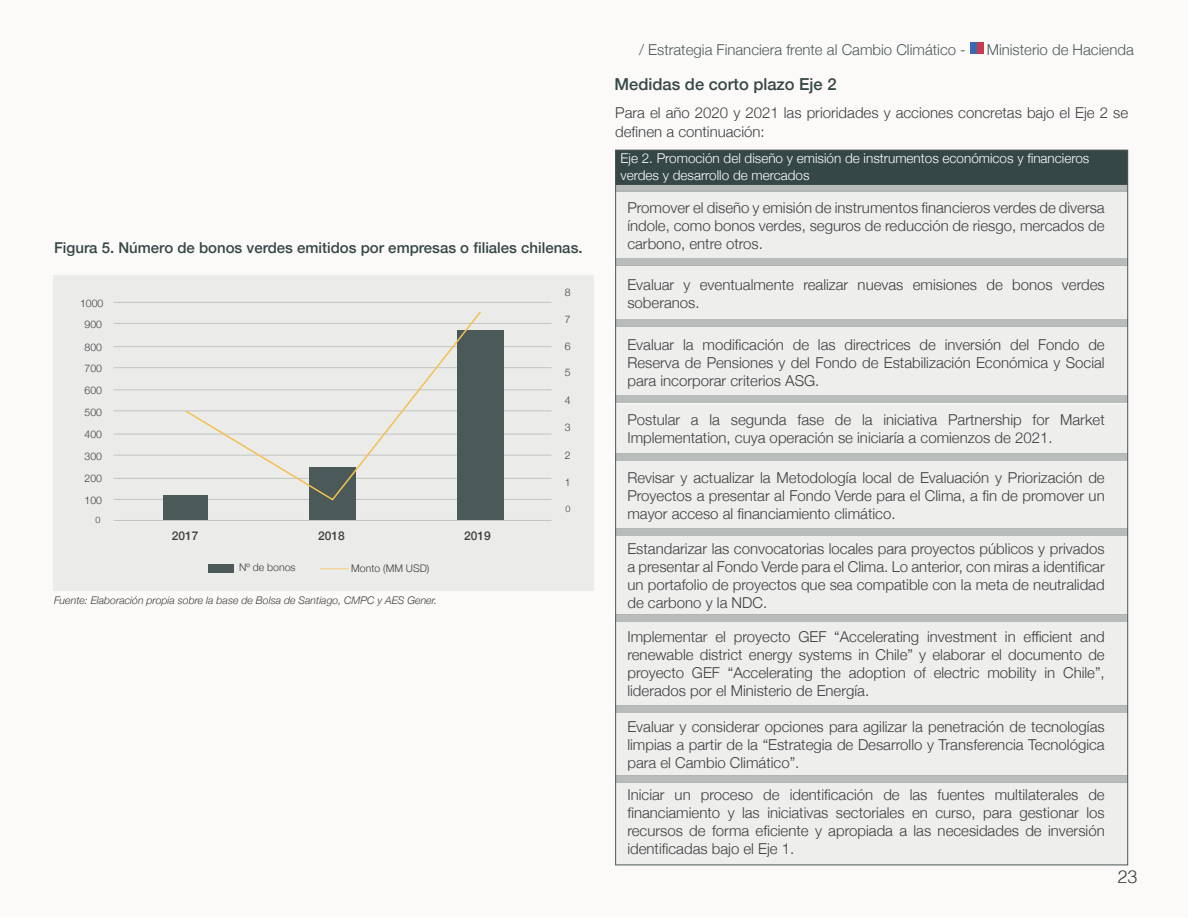
<style>
.page{position:relative;width:1188px;height:918px;background:#fff}
.page>*{position:absolute;margin:0;border:0;box-sizing:border-box;transform-origin:0 0}
.t1{font:300 18px "Helvetica";color:#3e3e3f}
.t2{font:500 16.5px "Helvetica Neue";color:#354746}
.t3{font:300 15px/18px "Helvetica Neue";color:#3e3e3f;text-align:justify}
.t4{font:300 15px "Helvetica Neue";color:#4b5a59}
.t5{font:500 15px "Helvetica Neue";color:#354746}
.t6{font:300 13.5px/16.2px "Helvetica Neue";color:#fff}
.t7{font:500 12px "Helvetica Neue";color:#3e3e3f}
.t8{font:italic 300 10.5px "Helvetica Neue";color:#3e3e3f}
.t9{font:300 10.5px/21px "Helvetica Neue";color:#3e3e3f;text-align:center}
.t10{font:300 9px "Helvetica Neue";color:#3e3e3f}
</style>
<div class="page">
<hr style="left:1187px;top:1px;width:1px;height:916px;background:#ded6c8">
<div style="left:1px;top:1px;width:1186px;height:916px;background:#fbfaf9"></div>
<div style="left:977px;top:43px;width:6px;height:11px;background:#c83b4c"></div>
<div style="left:971px;top:43px;width:6px;height:11px;background:#3768b1"></div>
<div style="left:53px;top:275px;width:541px;height:316px;background:#ebebea"></div>
<hr style="left:114px;top:302px;width:438px;height:1px;background:#989b9c">
<hr style="left:114px;top:346px;width:438px;height:1px;background:#989b9c">
<hr style="left:114px;top:390px;width:438px;height:1px;background:#989b9c">
<hr style="left:114px;top:434px;width:438px;height:1px;background:#989b9c">
<hr style="left:114px;top:478px;width:438px;height:1px;background:#989b9c">
<hr style="left:114px;top:323px;width:438px;height:1px;background:#989b9c">
<hr style="left:114px;top:367px;width:438px;height:1px;background:#989b9c">
<hr style="left:114px;top:411px;width:438px;height:1px;background:#989b9c">
<hr style="left:114px;top:455px;width:438px;height:1px;background:#989b9c">
<hr style="left:114px;top:499px;width:438px;height:1px;background:#989b9c">
<hr style="left:114px;top:520px;width:438px;height:1px;background:#989b9c">
<div style="left:163px;top:495px;width:45px;height:25px;background:#4b5a59"></div>
<div style="left:309px;top:467px;width:47px;height:52px;background:#4b5a59"></div>
<div style="left:457px;top:330px;width:47px;height:189px;background:#4b5a59"></div>
<svg style="left:184px;top:311px;width:299px;height:190px"></svg>
<div style="left:209px;top:564px;width:25px;height:9px;background:#4b5a59"></div>
<svg style="left:320px;top:568px;width:29px;height:1px"></svg>
<div style="left:615px;top:150px;width:513px;height:34px;background:#354746"></div>
<div style="left:615px;top:184px;width:513px;height:8px;background:#b8bdbc"></div>
<div style="left:615px;top:258px;width:513px;height:7px;background:#b8bdbc"></div>
<div style="left:615px;top:319px;width:513px;height:8px;background:#b8bdbc"></div>
<div style="left:615px;top:395px;width:513px;height:8px;background:#b8bdbc"></div>
<div style="left:615px;top:453px;width:513px;height:8px;background:#b8bdbc"></div>
<div style="left:615px;top:528px;width:513px;height:8px;background:#b8bdbc"></div>
<div style="left:615px;top:614px;width:513px;height:8px;background:#b8bdbc"></div>
<div style="left:615px;top:706px;width:513px;height:7px;background:#b8bdbc"></div>
<div style="left:615px;top:775px;width:513px;height:8px;background:#b8bdbc"></div>
<div style="left:615px;top:191px;width:513px;height:67px;background:#eeeeed"></div>
<div style="left:615px;top:265px;width:513px;height:54px;background:#eeeeed"></div>
<div style="left:615px;top:326px;width:513px;height:69px;background:#eeeeed"></div>
<div style="left:615px;top:404px;width:513px;height:49px;background:#eeeeed"></div>
<div style="left:615px;top:461px;width:513px;height:67px;background:#eeeeed"></div>
<div style="left:615px;top:536px;width:513px;height:78px;background:#eeeeed"></div>
<div style="left:615px;top:622px;width:513px;height:84px;background:#eeeeed"></div>
<div style="left:615px;top:713px;width:513px;height:62px;background:#eeeeed"></div>
<div style="left:615px;top:782px;width:513px;height:83px;background:#eeeeed"></div>
<p class="t5" style="left:54px;top:235px;width:530px">Figura 5. Número de bonos verdes emitidos por empresas o filiales chilenas.</p>
<p class="t9" style="left:80px;top:292px;width:25px">1000<br>900</p>
<p class="t9" style="left:85px;top:336px;width:19px">800</p>
<p class="t9" style="left:85px;top:357px;width:19px">700</p>
<p class="t9" style="left:85px;top:379px;width:19px">600</p>
<p class="t9" style="left:85px;top:401px;width:19px">500</p>
<p class="t9" style="left:85px;top:423px;width:19px">400</p>
<p class="t9" style="left:85px;top:445px;width:19px">300</p>
<p class="t9" style="left:85px;top:467px;width:19px">200</p>
<p class="t9" style="left:85px;top:489px;width:19px">100</p>
<p class="t10" style="left:95px;top:513px;width:7px">0</p>
<p class="t7" style="left:172px;top:526px;width:28px">2017</p>
<p class="t7" style="left:318px;top:526px;width:28px">2018</p>
<p class="t7" style="left:464px;top:526px;width:28px">2019</p>
<p class="t9" style="left:239px;top:556px;width:58px">Nº de bonos</p>
<p class="t9" style="left:351px;top:557px;width:80px">Monto (MM USD)</p>
<p class="t8" style="left:54px;top:592px;width:385px">Fuente: Elaboración propia sobre la base de Bolsa de Santiago, CMPC y AES Gener.</p>
<p class="t9" style="left:565px;top:281px;width:7px">8</p>
<p class="t9" style="left:565px;top:308px;width:7px">7</p>
<p class="t9" style="left:565px;top:335px;width:7px">6</p>
<p class="t9" style="left:565px;top:361px;width:7px">5</p>
<p class="t9" style="left:565px;top:389px;width:7px">4</p>
<p class="t9" style="left:565px;top:416px;width:7px">3</p>
<p class="t9" style="left:565px;top:444px;width:7px">2</p>
<p class="t9" style="left:565px;top:471px;width:7px">1</p>
<p class="t10" style="left:565px;top:502px;width:7px">0</p>
<p class="t4" style="left:639px;top:37px;width:328px">/ Estrategia Financiera frente al Cambio Climático -</p>
<p class="t4" style="left:987px;top:37px;width:149px">Ministerio de Hacienda</p>
<p class="t2" style="left:615px;top:70px;width:223px">Medidas de corto plazo Eje 2</p>
<p class="t3" style="left:615px;top:101px;width:514px;line-height:19.5px">Para el año 2020 y 2021 las prioridades y acciones concretas bajo el Eje 2 se definen a continuación:</p>
<p class="t6" style="left:621px;top:150px;width:470px">Eje 2. Promoción del diseño y emisión de instrumentos económicos y financieros verdes y desarrollo de mercados</p>
<p class="t3" style="left:627px;top:198px;width:479px">Promover el diseño y emisión de instrumentos financieros verdes de diversa índole, como bonos verdes, seguros de reducción de riesgo, mercados de carbono, entre otros.</p>
<p class="t3" style="left:627px;top:275px;width:479px">Evaluar y eventualmente realizar nuevas emisiones de bonos verdes soberanos.</p>
<p class="t3" style="left:627px;top:335px;width:479px">Evaluar la modificación de las directrices de inversión del Fondo de Reserva de Pensiones y del Fondo de Estabilización Económica y Social para incorporar criterios ASG.</p>
<p class="t3" style="left:627px;top:410px;width:479px">Postular a la segunda fase de la iniciativa Partnership for Market<br>Implementation, cuya operación se iniciaría a comienzos de 2021.</p>
<p class="t3" style="left:627px;top:467px;width:479px">Revisar y actualizar la Metodología local de Evaluación y Priorización de Proyectos a presentar al Fondo Verde para el Clima, a fin de promover un mayor acceso al financiamiento climático.</p>
<p class="t3" style="left:627px;top:539px;width:479px">Estandarizar las convocatorias locales para proyectos públicos y privados a presentar al Fondo Verde para el Clima. Lo anterior, con miras a identificar un portafolio de proyectos que sea compatible con la meta de neutralidad de carbono y la NDC.</p>
<p class="t3" style="left:627px;top:627px;width:479px">Implementar el proyecto GEF “Accelerating investment in efficient and renewable district energy systems in Chile” y elaborar el documento de proyecto GEF “Accelerating the adoption of electric mobility in Chile”, liderados por el Ministerio de Energía.</p>
<p class="t3" style="left:627px;top:717px;width:479px">Evaluar y considerar opciones para agilizar la penetración de tecnologías limpias a partir de la “Estrategia de Desarrollo y Transferencia Tecnológica para el Cambio Climático”.</p>
<p class="t3" style="left:627px;top:785px;width:479px">Iniciar un proceso de identificación de las fuentes multilaterales de financiamiento y las iniciativas sectoriales en curso, para gestionar los recursos de forma eficiente y apropiada a las necesidades de inversión identificadas bajo el Eje 1.</p>
<p class="t1" style="left:1118px;top:862px;width:22px">23</p>
</div>
